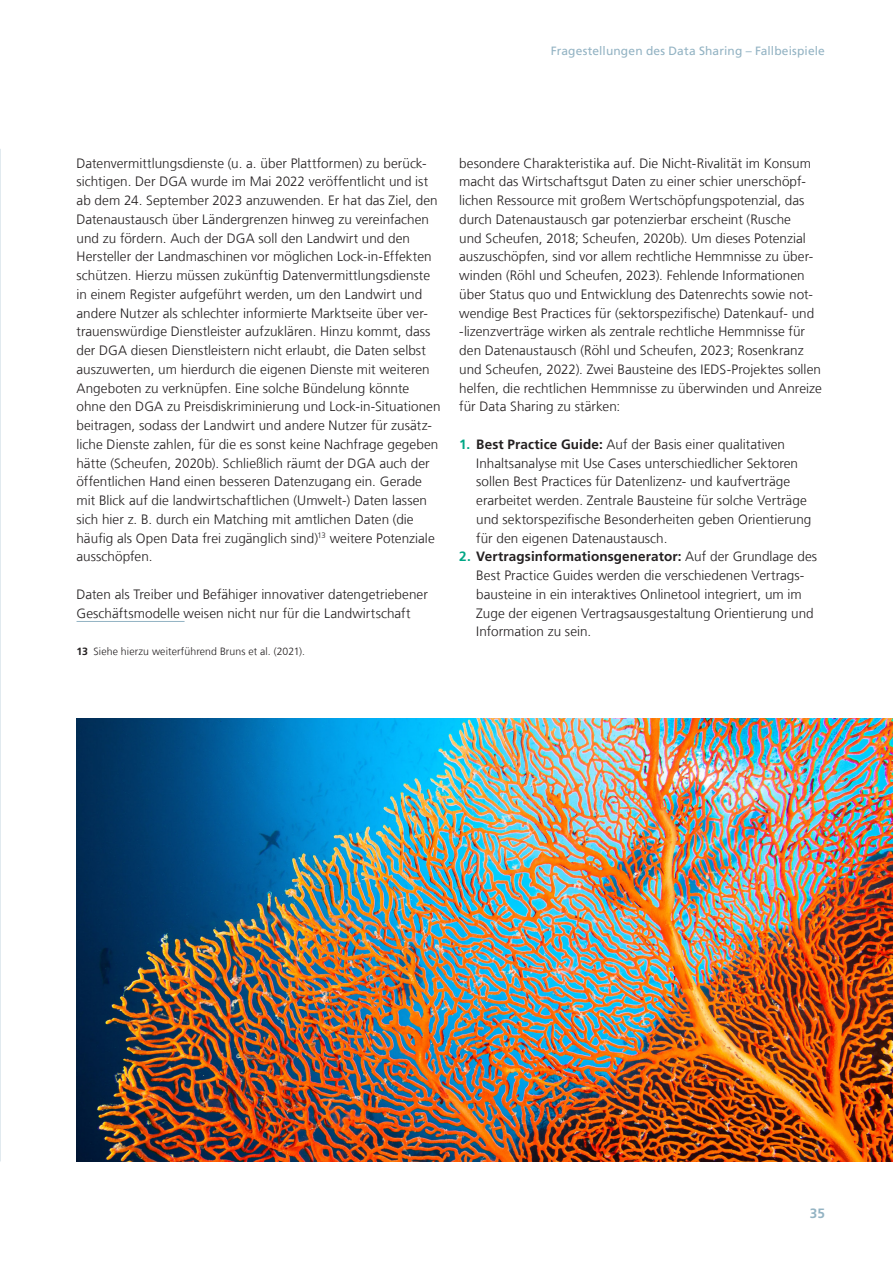
<style>
.page{position:relative;width:893px;height:1263px;background:#fff}
.page>*{position:absolute;margin:0;border:0;box-sizing:border-box;transform-origin:0 0}
.Fliesstext_9_12_5_sc{font:300 13.5px/18.8px "Frutiger LT Com";color:#231f20}
.Aufzaehlung_nummer_9{font:300 13.5px/18.8px "Frutiger LT Com";letter-spacing:.005em;color:#231f20}
.t1{font:700 13.5px "Frutiger LT Com";color:#93b3c3}
.t2{font:12px "Frutiger LT Com";letter-spacing:.01em;color:#93b3c3}
.Fussnote_7_9_schwarz{font:300 10.5px "Frutiger LT Com";letter-spacing:.01em;color:#231f20}
.s1{font-weight:700}
.s2{font-weight:700;color:#00a786}
</style>
<div class="page">
<hr style="left:0;top:149px;width:1px;height:1012px;background:#c4d5df">
<hr style="left:77px;top:621px;width:108px;height:1px;background:#93b3c3">
<img style="left:77px;top:719px;width:816px;height:442px">
<p class="t2" style="left:551px;top:44px;width:276px">Fragestellungen des Data Sharing – Fallbeispiele</p>
<p class="Fliesstext_9_12_5_sc" style="left:77px;top:154px;width:365px">Datenvermittlungsdienste (u. a. über Plattformen) zu berück&shy;sichtigen. Der DGA wurde im Mai 2022 veröffentlicht und ist ab dem 24. September 2023 anzuwenden. Er hat das Ziel, den Datenaustausch über Ländergrenzen hinweg zu vereinfachen und zu fördern. Auch der DGA soll den Landwirt und den Hersteller der Landmaschinen vor möglichen Lock-in-Effekten schützen. Hierzu müssen zukünftig Datenvermittlungsdienste in einem Register aufgeführt werden, um den Landwirt und andere Nutzer als schlechter informierte Marktseite über ver&shy;trauenswürdige Dienstleister aufzuklären. Hinzu kommt, dass der DGA diesen Dienstleistern nicht erlaubt, die Daten selbst auszuwerten, um hierdurch die eigenen Dienste mit weiteren Angeboten zu verknüpfen. Eine solche Bündelung könnte ohne den DGA zu Preisdiskriminierung und Lock-in-Situationen beitragen, sodass der Landwirt und andere Nutzer für zusätz&shy;liche Dienste zahlen, für die es sonst keine Nachfrage gegeben hätte (Scheufen, 2020b). Schließlich räumt der DGA auch der öffentlichen Hand einen besseren Datenzugang ein. Gerade mit Blick auf die landwirtschaftlichen (Umwelt-) Daten lassen sich hier z. B. durch ein Matching mit amtlichen Daten (die häufig als Open Data frei zugänglich sind)<sup>13</sup> weitere Potenziale ausschöpfen.</p>
<p class="Fliesstext_9_12_5_sc" style="left:77px;top:585px;width:353px">Daten als Treiber und Befähiger innovativer datengetriebener<br>Geschäftsmodelle weisen nicht nur für die Landwirtschaft</p>
<p class="Fussnote_7_9_schwarz" style="left:77px;top:645px;width:230px"><span class="s1">13</span> Siehe hierzu weiterführend Bruns et al. (2021).</p>
<p class="Fliesstext_9_12_5_sc" style="left:459px;top:154px;width:364px">besondere Charakteristika auf. Die Nicht-Rivalität im Konsum macht das Wirtschaftsgut Daten zu einer schier unerschöpf&shy;lichen Ressource mit großem Wertschöpfungspotenzial, das durch Datenaustausch gar potenzierbar erscheint (Rusche<br>und Scheufen, 2018; Scheufen, 2020b). Um dieses Potenzial auszuschöpfen, sind vor allem rechtliche Hemmnisse zu über&shy;winden (Röhl und Scheufen, 2023). Fehlende Informationen über Status quo und Entwicklung des Datenrechts sowie not&shy;wendige Best Practices für (sektorspezifische) Datenkauf- und -lizenzverträge wirken als zentrale rechtliche Hemmnisse für den Datenaustausch (Röhl und Scheufen, 2023; Rosenkranz und Scheufen, 2022). Zwei Bausteine des IEDS-Projektes sollen helfen, die rechtlichen Hemmnisse zu überwinden und Anreize für Data Sharing zu stärken:</p>
<p class="Aufzaehlung_nummer_9" style="left:476px;top:435px;width:337px;text-indent:-17px"><span class="s2">1.</span> <span class="s1">Best Practice Guide:</span> Auf der Basis einer qualitativen Inhaltsanalyse mit Use Cases unterschiedlicher Sektoren sollen Best Practices für Datenlizenz- und kaufverträge erarbeitet werden. Zentrale Bausteine für solche Verträge und sektorspezifische Besonderheiten geben Orientierung für den eigenen Datenaustausch.</p>
<p class="Aufzaehlung_nummer_9" style="left:476px;top:547px;width:342px;text-indent:-17px"><span class="s2">2.</span> <span class="s1">Vertragsinformationsgenerator:</span> Auf der Grundlage des Best Practice Guides werden die verschiedenen Vertrags&shy;bausteine in ein interaktives Onlinetool integriert, um im Zuge der eigenen Vertragsausgestaltung Orientierung und Information zu sein.</p>
<p class="t1" style="left:810px;top:1205px;width:17px">35</p>
</div>
